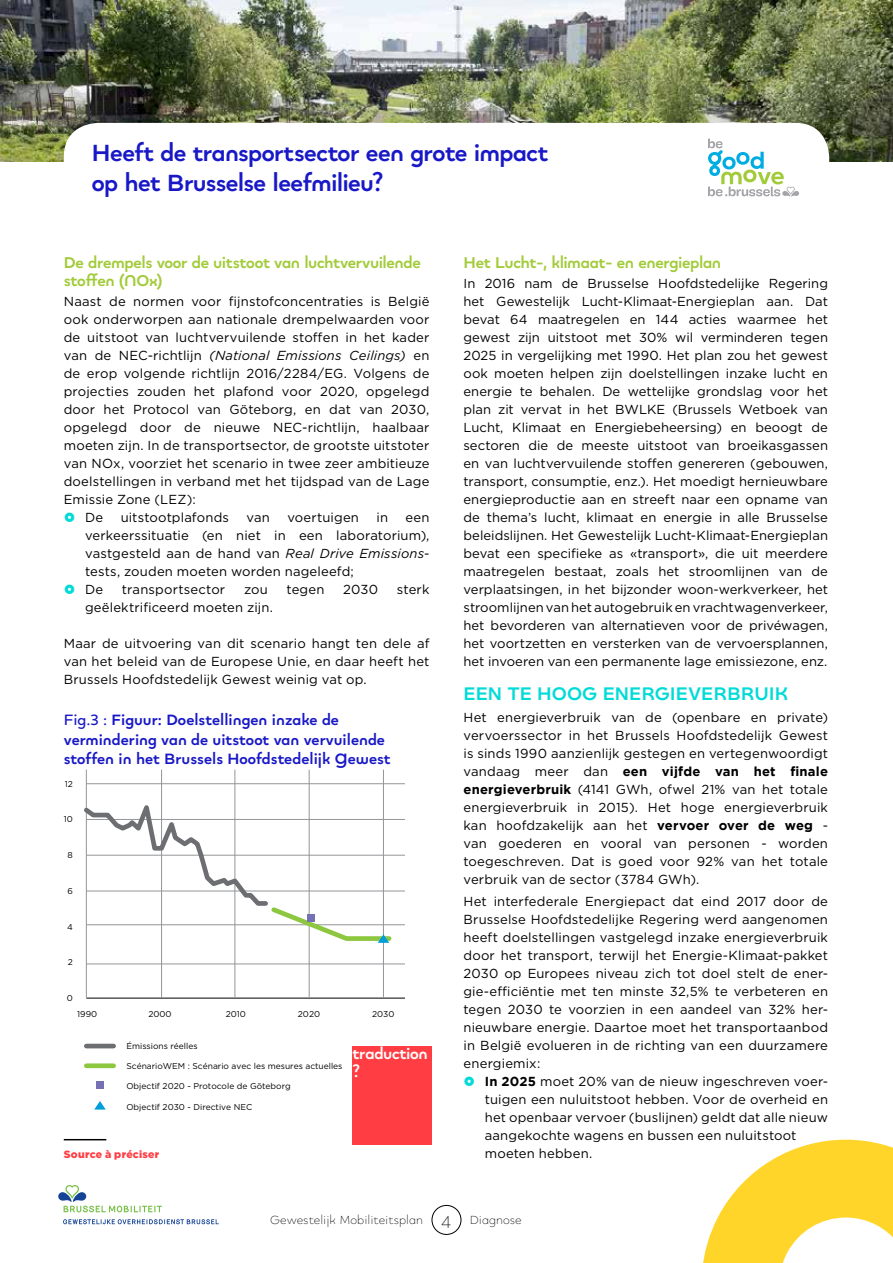
<style>
.page{position:relative;width:893px;height:1263px;background:#fff}
.page>*{position:absolute;margin:0;border:0;box-sizing:border-box;transform-origin:0 0}
.t1{font:700 27px/30px "Quinoa Round";letter-spacing:-.02em;color:#1818c7}
.t2{font:700 21px "Quinoa SC";color:#00dbd7}
.t3{font:700 18px/18px "Quinoa Round";letter-spacing:-.02em;color:#a2cb39}
.t4{font:700 18px/18px "Quinoa Round";letter-spacing:-.02em;color:#fff}
.t5{font:700 17.25px/19.5px "Quinoa Round";color:#1818c7}
.t6{font:13.5px "Quinoa";color:#000}
.t7{font:13.05px/18px "Gotham";letter-spacing:.01em;color:#000;text-align:justify}
.t8{font:italic 13.05px "Gotham";letter-spacing:.01em;color:#000}
.t9{font:900 10.5px "Gotham";letter-spacing:.02em;color:#ff3d43}
.t10{font:8.4px "Gotham";color:#000}
.s1{font-style:normal}
.s2{font-style:italic}
.s3{font-weight:600}
.s4{font-weight:700}
.s5{font-size:19.5px}
</style>
<div class="page">
<div style="left:432px;top:1205px;width:29px;height:30px;border:1px solid #000;border-radius:50%"></div>
<svg style="left:63px;top:1219px;width:156px;height:5px"></svg>
<svg style="left:58px;top:1185px;width:104px;height:27px"></svg>
<img style="left:0;top:0;width:893px;height:161px">
<div style="left:64px;top:123px;width:765px;height:86px;background:#fff;border-radius:34px"></div>
<svg style="left:708px;top:139px;width:91px;height:58px"></svg>
<svg style="left:703px;top:1140px;width:190px;height:123px"></svg>
<hr style="left:64px;top:1139px;width:42px;height:1px;background:#000">
<hr style="left:86px;top:998px;width:319px;height:1px;background:#000">
<hr style="left:86px;top:964px;width:319px;height:1px;background:#939598">
<hr style="left:86px;top:770px;width:1px;height:228px;background:#939598">
<hr style="left:161px;top:770px;width:1px;height:228px;background:#939598">
<hr style="left:235px;top:770px;width:1px;height:228px;background:#939598">
<hr style="left:309px;top:770px;width:1px;height:228px;background:#939598">
<hr style="left:383px;top:770px;width:1px;height:228px;background:#939598">
<hr style="left:86px;top:891px;width:319px;height:1px;background:#939598">
<hr style="left:86px;top:855px;width:319px;height:1px;background:#939598">
<hr style="left:86px;top:783px;width:319px;height:1px;background:#939598">
<hr style="left:86px;top:819px;width:319px;height:1px;background:#939598">
<hr style="left:86px;top:924px;width:319px;height:1px;background:#939598">
<svg style="left:84px;top:791px;width:310px;height:152px"></svg>
<hr style="left:86px;top:1044px;width:28px;height:4px;background:#6d6e71">
<div style="left:86px;top:1063px;width:28px;height:5px;background:#8dc63f"></div>
<div style="left:96px;top:1081px;width:8px;height:8px;background:#7670b4"></div>
<svg style="left:94px;top:1101px;width:12px;height:8px"></svg>
<div style="left:353px;top:1046px;width:79px;height:99px;background:#ff3d43"></div>
<h1 class="t1" style="left:92px;top:137px;width:458px">Heeft de transportsector een grote impact op het Brusselse leefmilieu?</h1>
<h3 class="t3" style="left:64px;top:253px;width:359px">De drempels voor de uitstoot van luchtvervuilende stoffen (NOx)</h3>
<p class="t7" style="left:64px;top:292px;width:367px">Naast de normen voor fijnstofconcentraties is België</p>
<p class="t7" style="left:64px;top:310px;width:367px">ook onderworpen aan nationale drempelwaarden voor</p>
<p class="t7" style="left:64px;top:328px;width:367px">de uitstoot van luchtvervuilende stoffen in het kader</p>
<p class="t8" style="left:64px;top:347px;width:367px"><span class="s1">van de NEC-richtlijn</span> (National Emissions Ceilings) <span class="s1">en</span></p>
<p class="t7" style="left:64px;top:364px;width:367px">de erop volgende richtlijn 2016/2284/EG. Volgens de</p>
<p class="t7" style="left:64px;top:382px;width:367px">projecties zouden het plafond voor 2020, opgelegd</p>
<p class="t7" style="left:64px;top:400px;width:367px">door het Protocol van Göteborg, en dat van 2030,</p>
<p class="t7" style="left:64px;top:418px;width:367px">opgelegd door de nieuwe NEC-richtlijn, haalbaar</p>
<p class="t7" style="left:64px;top:436px;width:367px">moeten zijn. In de transportsector, de grootste uitstoter</p>
<p class="t7" style="left:64px;top:454px;width:367px">van NOx, voorziet het scenario in twee zeer ambitieuze</p>
<p class="t7" style="left:64px;top:472px;width:367px">doelstellingen in verband met het tijdspad van de Lage</p>
<p class="t7" style="left:64px;top:490px;width:134px">Emissie Zone (LEZ):</p>
<p class="t7" style="left:85px;top:508px;width:20px">De</p>
<p class="t7" style="left:121px;top:508px;width:110px">uitstootplafonds</p>
<p class="t7" style="left:246px;top:508px;width:25px">van</p>
<p class="t7" style="left:287px;top:508px;width:73px">voertuigen</p>
<p class="t7" style="left:376px;top:508px;width:13px">in</p>
<p class="t7" style="left:85px;top:508px;width:346px;text-align:left;text-indent:320px">een verkeerssituatie (en niet in een laboratorium), vastgesteld aan de hand van <span class="s2">Real Drive Emissions&shy;</span>tests, zouden moeten worden nageleefd;<br>De</p>
<p class="t7" style="left:122px;top:580px;width:105px">transportsector</p>
<p class="t7" style="left:244px;top:580px;width:25px">zou</p>
<p class="t7" style="left:287px;top:580px;width:39px">tegen</p>
<p class="t7" style="left:343px;top:580px;width:36px">2030</p>
<p class="t7" style="left:397px;top:580px;width:34px">sterk</p>
<p class="t7" style="left:85px;top:598px;width:190px">geëlektrificeerd moeten zijn.</p>
<p class="t7" style="left:64px;top:634px;width:367px">Maar de uitvoering van dit scenario hangt ten dele af van het beleid van de Europese Unie, en daar heeft het Brussels Hoofdstedelijk Gewest weinig vat op.</p>
<h3 class="t5" style="left:64px;top:710px;width:328px"><span class="s3">Fig.3 :</span> Figuur: Doelstellingen inzake de vermindering van de uitstoot van vervuilende stoffen in het Brussels Hoofdstedelijk Gewest</h3>
<p class="t10" style="left:65px;top:778px;width:10px">12</p>
<p class="t10" style="left:64px;top:814px;width:11px">10</p>
<p class="t10" style="left:68px;top:850px;width:7px">8</p>
<p class="t10" style="left:67px;top:885px;width:7px">6</p>
<p class="t10" style="left:67px;top:921px;width:7px">4</p>
<p class="t10" style="left:68px;top:957px;width:7px">2</p>
<p class="t10" style="left:67px;top:993px;width:8px">0</p>
<p class="t10" style="left:77px;top:1009px;width:22px">1990</p>
<p class="t10" style="left:148px;top:1009px;width:25px">2000</p>
<p class="t10" style="left:126px;top:1040px;width:73px">Émissions réelles</p>
<p class="t10" style="left:226px;top:1009px;width:22px">2010</p>
<p class="t10" style="left:298px;top:1009px;width:24px">2020</p>
<p class="t10" style="left:372px;top:1009px;width:24px">2030</p>
<h3 class="t4" style="left:353px;top:1043px;width:77px">traduction ?</h3>
<p class="t10" style="left:126px;top:1060px;width:218px">ScénarioWEM : Scénario avec les mesures actuelles</p>
<p class="t10" style="left:126px;top:1080px;width:166px">Objectif 2020 - Protocole de Göteborg</p>
<p class="t10" style="left:126px;top:1101px;width:127px">Objectif 2030 - Directive NEC</p>
<p class="t9" style="left:64px;top:1147px;width:97px">Source à préciser</p>
<h3 class="t3" style="left:463px;top:253px;width:259px">Het Lucht-, klimaat- en energieplan</h3>
<p class="t7" style="left:463px;top:274px;width:366px">In 2016 nam de Brusselse Hoofdstedelijke Regering het Gewestelijk Lucht-Klimaat-Energieplan aan. Dat bevat 64 maatregelen en 144 acties waarmee het gewest zijn uitstoot met 30% wil verminderen tegen 2025 in vergelijking met 1990. Het plan zou het gewest ook moeten helpen zijn doelstellingen inzake lucht en energie te behalen. De wettelijke grondslag voor het plan zit vervat in het BWLKE (Brussels Wetboek van Lucht, Klimaat en Energiebeheersing) en beoogt de sectoren die de meeste uitstoot van broeikasgassen en van luchtvervuilende stoffen genereren (gebouwen, transport, consumptie, enz.). Het moedigt hernieuwbare energieproductie aan en streeft naar een opname van de thema’s lucht, klimaat en energie in alle Brusselse beleidslijnen. Het Gewestelijk Lucht-Klimaat-Energieplan bevat een specifieke as «transport», die uit meerdere maatregelen bestaat, zoals het stroomlijnen van de verplaatsingen, in het bijzonder woon-werkverkeer, het stroomlijnen van het autogebruik en vrachtwagenverkeer, het bevorderen van alternatieven voor de privéwagen, het voortzetten en versterken van de vervoersplannen, het invoeren van een permanente lage emissiezone, enz.</p>
<h2 class="t2" style="left:463px;top:680px;width:326px">EEN TE HOOG ENERGIEVERBRUIK</h2>
<p class="t7" style="left:463px;top:708px;width:366px">Het energieverbruik van de (openbare en private) vervoerssector in het Brussels Hoofdstedelijk Gewest is sinds 1990 aanzienlijk gestegen en vertegenwoordigt vandaag meer dan <span class="s4">een vijfde van het finale energieverbruik</span> (4141 GWh, ofwel 21% van het totale energieverbruik in 2015). Het hoge energieverbruik kan hoofdzakelijk aan het <span class="s4">vervoer over de weg</span> - van goederen en vooral van personen - worden toegeschreven. Dat is goed voor 92% van het totale verbruik van de sector (3784 GWh).</p>
<p class="t7" style="left:463px;top:892px;width:366px">Het interfederale Energiepact dat eind 2017 door de Brusselse Hoofdstedelijke Regering werd aangenomen heeft doelstellingen vastgelegd inzake energieverbruik door het transport, terwijl het Energie-Klimaat-pakket 2030 op Europees niveau zich tot doel stelt de ener&shy;gie-efficiëntie met ten minste 32,5% te verbeteren en tegen 2030 te voorzien in een aandeel van 32% her&shy;nieuwbare energie. Daartoe moet het transportaanbod in België evolueren in de richting van een duurzamere energiemix:</p>
<p class="t7" style="left:485px;top:1072px;width:345px;text-align:left"><span class="s4">In 2025</span> moet 20% van de nieuw ingeschreven voer&shy;tuigen een nuluitstoot hebben. Voor de overheid en het openbaar vervoer (buslijnen) geldt dat alle nieuw aangekochte wagens en bussen een nuluitstoot moeten hebben.</p>
<p class="t6" style="left:270px;top:1212px;width:253px">Gewestelijk Mobiliteitsplan <span class="s5">4</span> Diagnose</p>
</div>
